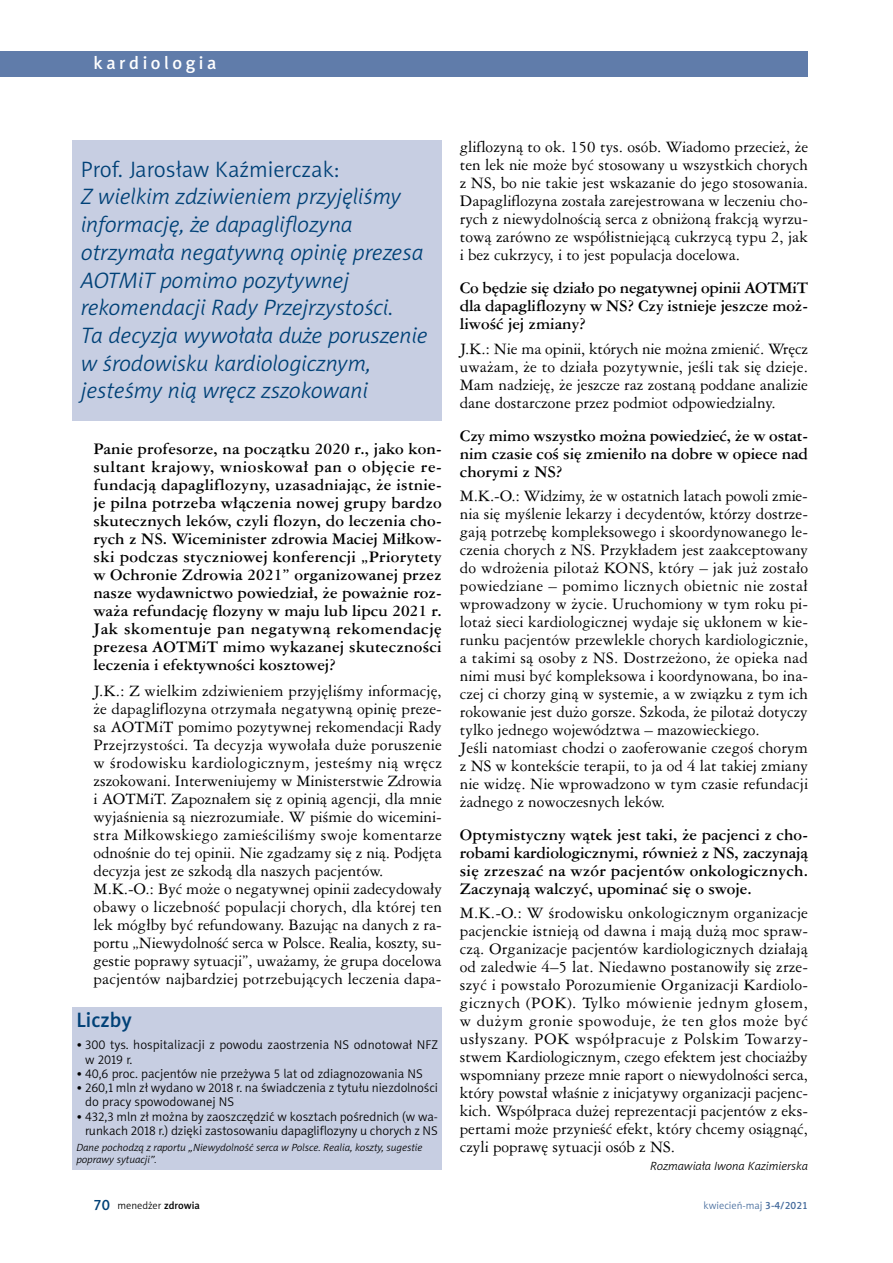
<style>
.page{position:relative;width:893px;height:1263px;background:#fff}
.page>*{position:absolute;margin:0;border:0;box-sizing:border-box;transform-origin:0 0}
.t1{font:italic 22.5px/27.8px "Naomi Sans EFN Light";color:#004177}
.t2{font:22.5px "Naomi Sans EFN Light";color:#004177}
.t3{font:21px "Naomi Sans EFN Medium";color:#004177}
.t4{font:18px "Naomi Sans EFN Medium";letter-spacing:.2em;color:#fff}
.t5{font:15px/18px "Ameri Garmnd PL";color:#000;text-align:justify}
.t6{font:700 15px/18px "Ameri Garmnd PL";color:#000;text-align:justify}
.t7{font:12.75px/14.2px "Naomi Sans EFN Light";color:#000}
.t8{font:italic 12px "Naomi Sans EFN Light";color:#000}
.t9{font:italic 10.5px/12px "Naomi Sans EFN Light";color:#000}
.t10{font:10.5px "Naomi Sans EFN Light";color:#456b9c}
.t11{font:10.5px "Naomi Sans EFN Light";color:#000}
.s1{font-family:"Naomi Sans EFN Medium";font-size:15px;color:#004177}
.s2{font-family:"Naomi Sans EFN Medium"}
</style>
<div class="page">
<div style="left:72px;top:1007px;width:370px;height:162px;background:#c7cee2"></div>
<div style="left:72px;top:140px;width:370px;height:281px;background:#c7cee2"></div>
<div style="left:0;top:51px;width:808px;height:26px;background:#607caa"></div>
<p class="t4" style="left:94px;top:52px;width:124px">kardiologia</p>
<h1 class="t2" style="left:81px;top:156px;width:260px">Prof. Jarosław Kaźmierczak:</h1>
<p class="t1" style="left:81px;top:183px;width:348px">Z wielkim zdziwieniem przyjęliśmy informację, że dapagliflozyna otrzymała negatywną opinię prezesa AOTMiT pomimo pozytywnej rekomendacji Rady Przejrzystości.<br>Ta decyzja wywołała duże poruszenie w środowisku kardiologicznym, jesteśmy nią wręcz zszokowani</p>
<p class="t6" style="left:94px;top:439px;width:350px">Panie profesorze, na początku 2020 r., jako kon&shy;sultant krajowy, wnioskował pan o objęcie re&shy;fundacją dapagliflozyny, uzasadniając, że istnie&shy;je pilna potrzeba włączenia nowej grupy bardzo skutecznych leków, czyli flozyn, do leczenia cho&shy;rych z NS. Wiceminister zdrowia Maciej Miłkow&shy;ski podczas styczniowej konferencji „Priorytety w Ochronie Zdrowia 2021” organizowanej przez nasze wydawnictwo powiedział, że poważnie roz&shy;waża refundację flozyny w maju lub lipcu 2021 r.<br>Jak skomentuje pan negatywną rekomendację prezesa AOTMiT mimo wykazanej skuteczności leczenia i efektywności kosztowej?</p>
<p class="t5" style="left:94px;top:682px;width:350px;text-align:left">J.K.: Z wielkim zdziwieniem przyjęliśmy informację, że dapagliflozyna otrzymała negatywną opinię preze&shy;sa AOTMiT pomimo pozytywnej rekomendacji Rady Przejrzystości. Ta decyzja wywołała duże poruszenie w środowisku kardiologicznym, jesteśmy nią wręcz zszokowani. Interweniujemy w Ministerstwie Zdrowia i AOTMiT. Zapoznałem się z opinią agencji, dla mnie wyjaśnienia są niezrozumiałe. W piśmie do wicemini&shy;stra Miłkowskiego zamieściliśmy swoje komentarze odnośnie do tej opinii. Nie zgadzamy się z nią. Podjęta decyzja jest ze szkodą dla naszych pacjentów.<br>M.K.-O.: Być może o negatywnej opinii zadecydowały obawy o liczebność populacji chorych, dla której ten lek mógłby być refundowany. Bazując na danych z ra&shy;portu „Niewydolność serca w Polsce. Realia, koszty, su&shy;gestie poprawy sytuacji”, uważamy, że grupa docelowa pacjentów najbardziej potrzebujących leczenia dapa-</p>
<h2 class="t3" style="left:77px;top:1007px;width:57px">Liczby</h2>
<p class="t7" style="left:85px;top:1038px;width:354px;text-indent:-9px">• 300 tys. hospitalizacji z powodu zaostrzenia NS odnotował NFZ w 2019 r.</p>
<p class="t7" style="left:77px;top:1066px;width:348px">• 40,6 proc. pacjentów nie przeżywa 5 lat od zdiagnozowania NS</p>
<p class="t7" style="left:85px;top:1081px;width:355px;text-indent:-9px">• 260,1 mln zł wydano w 2018 r. na świadczenia z tytułu niezdolności do pracy spowodowanej NS</p>
<p class="t7" style="left:77px;top:1109px;width:363px;text-align:right">• 432,3 mln zł można by zaoszczędzić w kosztach pośrednich (w wa&shy;runkach 2018 r.) dzięki zastosowaniu dapagliflozyny u chorych z NS</p>
<p class="t9" style="left:77px;top:1142px;width:347px">Dane pochodzą z raportu „Niewydolność serca w Polsce. Realia, koszty, sugestie poprawy sytuacji”.</p>
<p class="t5" style="left:460px;top:138px;width:350px">gliflozyną to ok. 150 tys. osób. Wiadomo przecież, że ten lek nie może być stosowany u wszystkich chorych z NS, bo nie takie jest wskazanie do jego stosowania.<br>Dapagliflozyna została zarejestrowana w leczeniu cho&shy;rych z niewydolnością serca z obniżoną frakcją wyrzu&shy;tową zarówno ze współistniejącą cukrzycą typu 2, jak i bez cukrzycy, i to jest populacja docelowa.</p>
<p class="t6" style="left:460px;top:278px;width:350px">Co będzie się działo po negatywnej opinii AOTMiT dla dapagliflozyny w NS? Czy istnieje jeszcze moż&shy;liwość jej zmiany?</p>
<p class="t5" style="left:460px;top:339px;width:350px">J.K.: Nie ma opinii, których nie można zmienić. Wręcz uważam, że to działa pozytywnie, jeśli tak się dzieje.<br>Mam nadzieję, że jeszcze raz zostaną poddane analizie dane dostarczone przez podmiot odpowiedzialny.</p>
<p class="t6" style="left:460px;top:426px;width:350px">Czy mimo wszystko można powiedzieć, że w ostat&shy;nim czasie coś się zmieniło na dobre w opiece nad chorymi z NS?</p>
<p class="t5" style="left:460px;top:486px;width:350px;text-align:left">M.K.-O.: Widzimy, że w ostatnich latach powoli zmie&shy;nia się myślenie lekarzy i decydentów, którzy dostrze&shy;gają potrzebę kompleksowego i skoordynowanego le&shy;czenia chorych z NS. Przykładem jest zaakceptowany do wdrożenia pilotaż KONS, który – jak już zostało powiedziane – pomimo licznych obietnic nie został wprowadzony w życie. Uruchomiony w tym roku pi&shy;lotaż sieci kardiologicznej wydaje się ukłonem w kie&shy;runku pacjentów przewlekle chorych kardiologicznie, a takimi są osoby z NS. Dostrzeżono, że opieka nad nimi musi być kompleksowa i koordynowana, bo ina&shy;czej ci chorzy giną w systemie, a w związku z tym ich rokowanie jest dużo gorsze. Szkoda, że pilotaż dotyczy tylko jednego województwa – mazowieckiego.<br>Jeśli natomiast chodzi o zaoferowanie czegoś chorym z NS w kontekście terapii, to ja od 4 lat takiej zmiany nie widzę. Nie wprowadzono w tym czasie refundacji żadnego z nowoczesnych leków.</p>
<p class="t6" style="left:460px;top:825px;width:350px">Optymistyczny wątek jest taki, że pacjenci z cho&shy;robami kardiologicznymi, również z NS, zaczynają się zrzeszać na wzór pacjentów onkologicznych.<br>Zaczynają walczyć, upominać się o swoje.</p>
<p class="t5" style="left:460px;top:904px;width:350px">M.K.-O.: W środowisku onkologicznym organizacje pacjenckie istnieją od dawna i mają dużą moc spraw&shy;czą. Organizacje pacjentów kardiologicznych działają od zaledwie 4–5 lat. Niedawno postanowiły się zrze&shy;szyć i powstało Porozumienie Organizacji Kardiolo&shy;gicznych (POK). Tylko mówienie jednym głosem, w dużym gronie spowoduje, że ten głos może być usłyszany. POK współpracuje z Polskim Towarzy&shy;stwem Kardiologicznym, czego efektem jest chociażby wspomniany przeze mnie raport o niewydolności serca, który powstał właśnie z inicjatywy organizacji pacjenc&shy;kich. Współpraca dużej reprezentacji pacjentów z eks&shy;pertami może przynieść efekt, który chcemy osiągnąć, czyli poprawę sytuacji osób z NS.</p>
<p class="t8" style="left:650px;top:1160px;width:159px">Rozmawiała Iwona Kazimierska</p>
<p class="t11" style="left:94px;top:1199px;width:108px"><span class="s1">70</span> menedżer <span class="s2">zdrowia</span></p>
<p class="t10" style="left:703px;top:1199px;width:106px">kwiecień-maj <span class="s2">3-4/2021</span></p>
</div>
